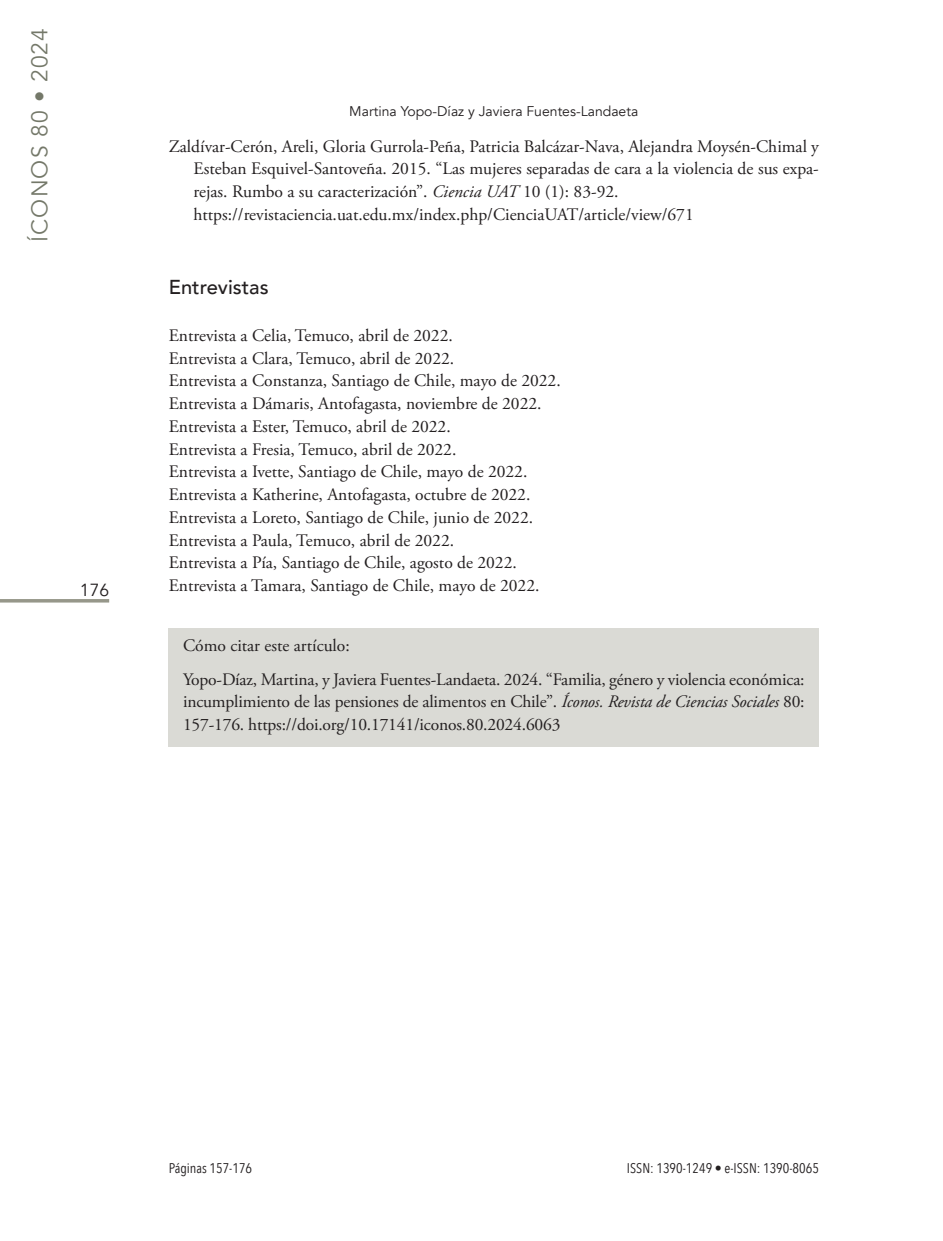
<style>
.page{position:relative;width:943px;height:1241px;background:#fff}
.page>*{position:absolute;margin:0;border:0;box-sizing:border-box;transform-origin:0 0}
.t1{font:22.75px "Avenir";letter-spacing:.05em;color:#747869}
.t2{font:500 20.12px "Avenir";color:#231f20}
.t3{font:17.5px/22.8px "Adobe Garamond Pro";color:#231f20}
.t4{font:17.5px "Avenir";color:#231f20}
.t5{font:14px "Avenir Next Condensed";color:#231f20}
.t6{font:14px "Avenir";color:#231f20}
.s1{font-style:italic}
</style>
<div class="page">
<hr style="left:0;top:599px;width:109px;height:3px;background:#96978a">
<div style="left:169px;top:628px;width:650px;height:118px;background:#dadad5"></div>
<h1 class="t1" style="left:26px;top:242px;width:215px;rotate:-90deg">ÍCONOS 80 • 2024</h1>
<p class="t4" style="left:80px;top:579px;width:31px">176</p>
<p class="t6" style="left:349px;top:103px;width:290px">Martina Yopo-Díaz y Javiera Fuentes-Landaeta</p>
<p class="t3" style="left:193px;top:135px;width:627px;text-indent:-25px">Zaldívar-Cerón, Areli, Gloria Gurrola-Peña, Patricia Balcázar-Nava, Alejandra Moysén-Chimal y Esteban Esquivel-Santoveña. 2015. “Las mujeres separadas de cara a la violencia de sus expa&shy;rejas. Rumbo a su caracterización”. <span class="s1">Ciencia UAT</span> 10 (1): 83-92. https://revistaciencia.uat.edu.mx/index.php/CienciaUAT/article/view/671</p>
<p class="t2" style="left:169px;top:269px;width:101px">Entrevistas</p>
<p class="t3" style="left:169px;top:324px;width:393px">Entrevista a Celia, Temuco, abril de 2022.<br>Entrevista a Clara, Temuco, abril de 2022.<br>Entrevista a Constanza, Santiago de Chile, mayo de 2022.<br>Entrevista a Dámaris, Antofagasta, noviembre de 2022.<br>Entrevista a Ester, Temuco, abril de 2022.<br>Entrevista a Fresia, Temuco, abril de 2022.<br>Entrevista a Ivette, Santiago de Chile, mayo de 2022.<br>Entrevista a Katherine, Antofagasta, octubre de 2022.<br>Entrevista a Loreto, Santiago de Chile, junio de 2022.<br>Entrevista a Paula, Temuco, abril de 2022.<br>Entrevista a Pía, Santiago de Chile, agosto de 2022.<br>Entrevista a Tamara, Santiago de Chile, mayo de 2022.</p>
<p class="t3" style="left:183px;top:629px;width:623px;line-height:33.2px">Cómo citar este artículo:<br>Yopo-Díaz, Martina, y Javiera Fuentes-Landaeta. 2024. “Familia, género y violencia económica:</p>
<p class="t3" style="left:183px;top:691px;width:623px">incumplimiento de las pensiones de alimentos en Chile”. <span class="s1">Íconos. Revista de Ciencias Sociales</span> 80:<br>157-176. https://doi.org/10.17141/iconos.80.2024.6063</p>
<p class="t5" style="left:169px;top:1155px;width:85px">Páginas 157-176</p>
<p class="t5" style="left:627px;top:1155px;width:193px">ISSN: 1390-1249 • e-ISSN: 1390-8065</p>
</div>
